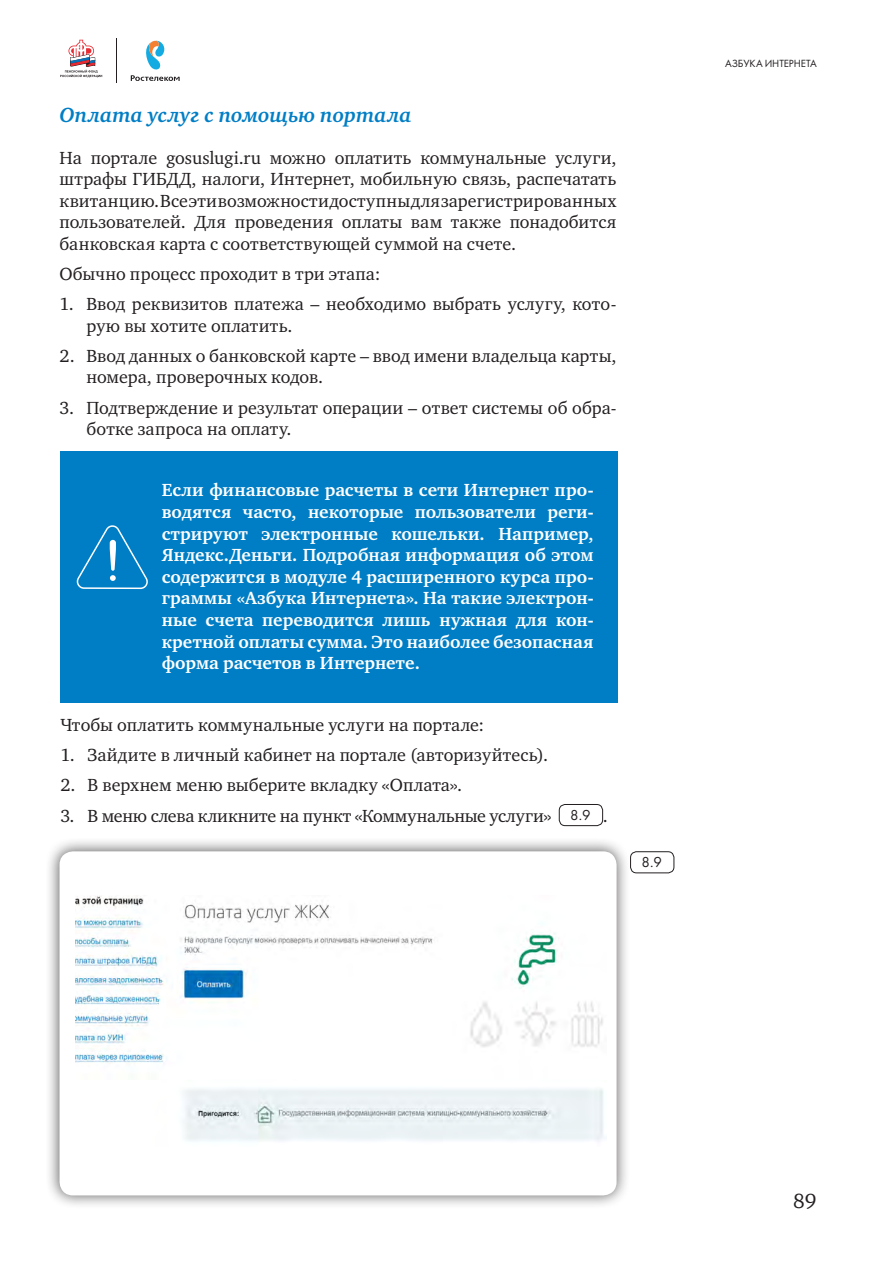
<style>
.page{position:relative;width:893px;height:1263px;background:#fff}
.page>*{position:absolute;margin:0;border:0;box-sizing:border-box;transform-origin:0 0}
.body_text{font:italic 700 21px "Charter ITC";letter-spacing:.005em;color:#007ec5}
.t1{font:21px "Charter ITC";color:#231f20}
.t2{font:18px/21.6px "Charter ITC";letter-spacing:.005em;color:#231f20}
.t3{font:700 18px/21.6px "Charter ITC";letter-spacing:.005em;color:#fff;text-align:justify}
.t4{font:15px "Futura PT Book";color:#231f20}
.t5{font:10.8px "Futura PT Book";letter-spacing:-.01em;color:#231f20}
</style>
<div class="page">
<svg style="left:131px;top:40px;width:49px;height:41px"></svg>
<hr style="left:116px;top:38px;width:1px;height:44px;background:#231f20">
<svg style="left:60px;top:40px;width:42px;height:37px"></svg>
<div style="left:559px;top:804px;width:44px;height:22px;border:1px solid #231f20;border-radius:6px"></div>
<div style="left:630px;top:851px;width:44px;height:22px;border:1px solid #231f20;border-radius:6px"></div>
<div style="left:60px;top:451px;width:557px;height:251px;background:#007ec5"></div>
<svg style="left:76px;top:525px;width:72px;height:65px"></svg>
<div style="left:45px;top:837px;width:586px;height:373px;background:#231f20;opacity:.75"></div>
<div style="left:60px;top:851px;width:557px;height:344px;background:#fff;border-radius:14px"></div>
<img style="left:76px;top:896px;width:528px;height:245px">
<p class="body_text" style="left:60px;top:102px;width:353px">Оплата услуг с помощью портала</p>
<p class="t2" style="left:60px;top:147px;width:558px;text-align:justify">На портале gosuslugi.ru можно оплатить коммунальные услуги, штрафы ГИБДД, налоги, Интернет, мобильную связь, распечатать квитанцию. Все эти возможности доступны для зарегистрированных пользователей. Для проведения оплаты вам также понадобится банковская карта с соответствующей суммой на счете.</p>
<p class="t2" style="left:60px;top:263px;width:322px">Обычно процесс проходит в три этапа:</p>
<p class="t2" style="left:87px;top:293px;width:532px;text-indent:-27px">1. Ввод реквизитов платежа – необходимо выбрать услугу, кото&shy;рую вы хотите оплатить.</p>
<p class="t2" style="left:87px;top:345px;width:531px;text-indent:-27px">2. Ввод данных о банковской карте – ввод имени владельца карты, номера, проверочных кодов.</p>
<p class="t2" style="left:87px;top:397px;width:532px;text-indent:-27px">3. Подтверждение и результат операции – ответ системы об обра&shy;ботке запроса на оплату.</p>
<p class="t3" style="left:162px;top:479px;width:433px">Если финансовые расчеты в сети Интернет про&shy;водятся часто, некоторые пользователи реги&shy;стрируют электронные кошельки. Например, Яндекс.Деньги. Подробная информация об этом содержится в модуле 4 расширенного курса про&shy;граммы «Азбука Интернета». На такие электрон&shy;ные счета переводится лишь нужная для кон&shy;кретной оплаты сумма. Это наиболее безопасная форма расчетов в Интернете.</p>
<p class="t2" style="left:60px;top:714px;width:425px">Чтобы оплатить коммунальные услуги на портале:</p>
<p class="t2" style="left:60px;top:744px;width:489px">1. Зайдите в личный кабинет на портале (авторизуйтесь).</p>
<p class="t2" style="left:60px;top:774px;width:403px">2. В верхнем меню выберите вкладку «Оплата».</p>
<p class="t2" style="left:60px;top:804px;width:492px">3. В меню слева кликните на пункт «Коммунальные услуги»</p>
<p class="t4" style="left:570px;top:806px;width:22px">8.9</p>
<p class="t2" style="left:603px;top:804px;width:7px">.</p>
<p class="t4" style="left:642px;top:853px;width:22px">8.9</p>
<p class="t5" style="left:725px;top:57px;width:93px">АЗБУКА ИНТЕРНЕТА</p>
<p class="t1" style="left:793px;top:1187px;width:25px">89</p>
</div>
